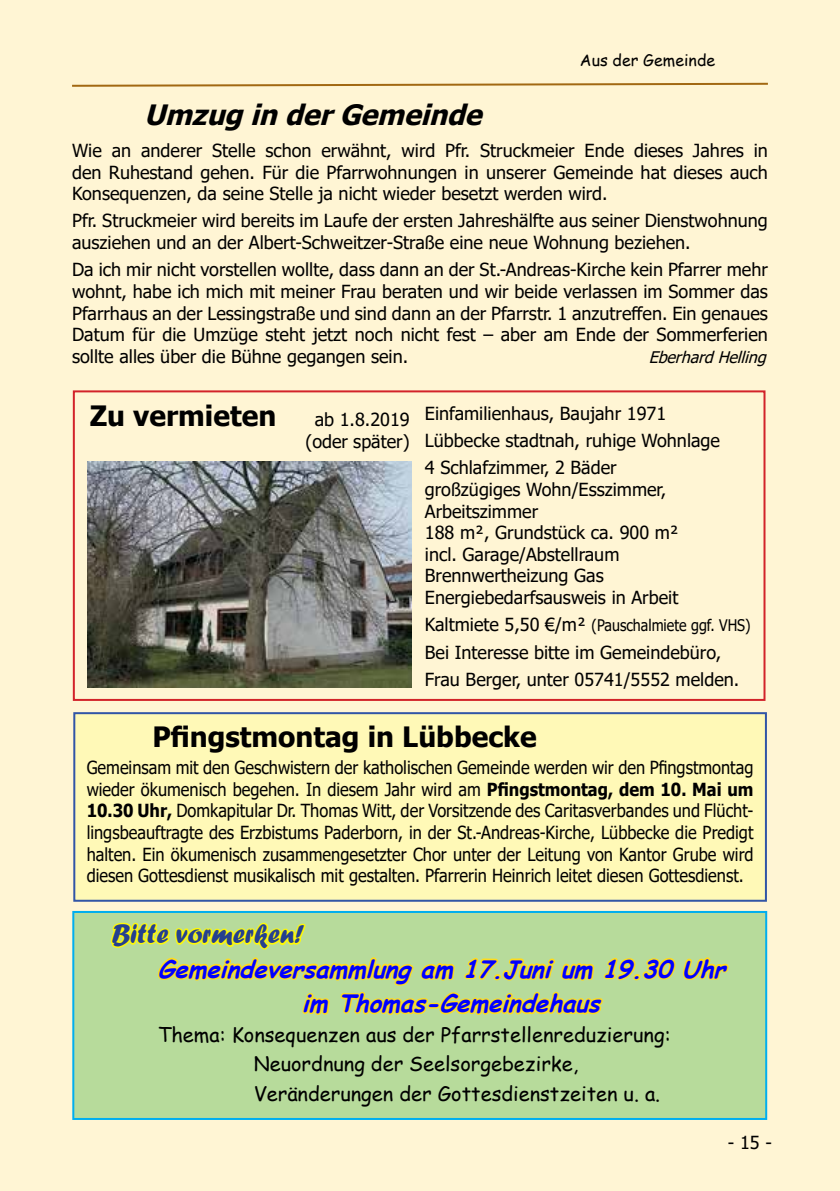
<style>
.page{position:relative;width:840px;height:1191px;background:#fff}
.page>*{position:absolute;margin:0;border:0;box-sizing:border-box;transform-origin:0 0}
.t1{font:700 28px "Tahoma";color:#000}
.t2{font:italic 700 28px "Tahoma";color:#000}
.t3{font:28px "Forte";color:#25408f}
.t4{font:italic 700 24px/34.4px "Comic Sans MS";color:#00f}
.t5{font:20px/29.6px "Comic Sans MS";color:#000}
.t6{font:18px/21.6px "Tahoma";color:#000}
.t7{font:18px/21.6px "Tahoma";color:#000;text-align:justify;scale:.91 1}
.t8{font:16px "Tahoma";color:#000;scale:.89 1}
.t9{font:italic 16px "Tahoma";color:#000}
.t10{font:16px "Comic Sans MS";color:#000}
.s1{font-size:18px}
.s2{font-weight:700}
</style>
<div class="page">
<div style="left:0;top:0;width:839px;height:1191px;background:#fff5d4"></div>
<svg style="left:72px;top:82px;width:696px;height:5px"></svg>
<img style="left:87px;top:461px;width:324px;height:226px">
<div style="left:73px;top:390px;width:692px;height:311px;border:2px solid #d2232a"></div>
<div style="left:74px;top:713px;width:691px;height:187px;background:#fff9b7"></div>
<div style="left:73px;top:712px;width:693px;height:189px;border:2px solid #3155a6"></div>
<div style="left:73px;top:912px;width:692px;height:207px;background:#b7db9b"></div>
<svg style="left:109px;top:898px;width:621px;height:117px"></svg>
<div style="left:72px;top:911px;width:694px;height:209px;border:2px solid #00aeef"></div>
<p class="t10" style="left:579px;top:48px;width:137px">Aus der Gemeinde</p>
<h1 class="t2" style="left:144px;top:95px;width:349px">UmzuginderGemeinde</h1>
<p class="t6" style="left:72px;top:141px;width:697px;text-align:justify">Wie an anderer Stelle schon erwähnt, wird Pfr. Struckmeier Ende dieses Jahres in den Ruhestand gehen. Für die Pfarrwohnungen in unserer Gemeinde hat dieses auch Konsequenzen, da seine Stelle ja nicht wieder besetzt werden wird.</p>
<p class="t6" style="left:72px;top:211px;width:697px">Pfr. Struckmeier wird bereits im Laufe der ersten Jahreshälfte aus seiner Dienstwohnung ausziehen und an der Albert-Schweitzer-Straße eine neue Wohnung beziehen.</p>
<p class="t6" style="left:72px;top:260px;width:697px;text-align:justify">Da ich mir nicht vorstellen wollte, dass dann an der St.-Andreas-Kirche kein Pfarrer mehr wohnt, habe ich mich mit meiner Frau beraten und wir beide verlassen im Sommer das Pfarrhaus an der Lessingstraße und sind dann an der Pfarrstr. 1 anzutreffen. Ein genaues Datum für die Umzüge steht jetzt noch nicht fest – aber am Ende der Sommerferien sollte alles über die Bühne gegangen sein.</p>
<p class="t9" style="left:648px;top:346px;width:125px">EberhardHelling</p>
<p class="t6" style="left:424px;top:401px;width:296px;line-height:27.2px">Einfamilienhaus, Baujahr 1971<br>Lübbecke stadtnah, ruhige Wohnlage<br>4 Schlafzimmer, 2 Bäder</p>
<p class="t6" style="left:424px;top:479px;width:255px">großzügiges Wohn/Esszimmer,<br>Arbeitszimmer<br>188 m², Grundstück ca. 900 m² incl. Garage/Abstellraum<br>Brennwertheizung Gas<br>Energiebedarfsausweis in Arbeit</p>
<p class="t8" style="left:424px;top:615px;width:367px"><span class="s1">Kaltmiete 5,50 €/m²</span> (Pauschalmiete ggf. VHS)</p>
<p class="t6" style="left:424px;top:639px;width:316px;line-height:27.2px">Bei Interesse bitte im Gemeindebüro,<br>Frau Berger, unter 05741/5552 melden.</p>
<h1 class="t1" style="left:90px;top:396px;width:188px">Zu vermieten</h1>
<p class="t6" style="left:305px;top:410px;width:106px;text-align:center">ab 1.8.2019 (oder später)</p>
<h1 class="t1" style="left:152px;top:717px;width:385px">Pfingstmontag in Lübbecke</h1>
<p class="t7" style="left:87px;top:758px;width:734px">Gemeinsam mit den Geschwistern der katholischen Gemeinde werden wir den Pfingstmontag wieder ökumenisch begehen. In diesem Jahr wird am <span class="s2">Pfingstmontag, dem 10. Mai um 10.30 Uhr,</span> Domkapitular Dr. Thomas Witt, der Vorsitzende des Caritasverbandes und Flücht&shy;lingsbeauftragte des Erzbistums Paderborn, in der St.-Andreas-Kirche, Lübbecke die Predigt halten. Ein ökumenisch zusammengesetzter Chor unter der Leitung von Kantor Grube wird diesen Gottesdienst musikalisch mit gestalten. Pfarrerin Heinrich leitet diesen Gottesdienst.</p>
<h1 class="t3" style="left:112px;top:917px;width:194px">Bitte vormerken!</h1>
<h2 class="t4" style="left:302px;top:950px;width:433px;text-indent:-144px">Gemeindeversammlungam 17.Junium 19.30Uhr im Thomas-Gemeindehaus</h2>
<p class="t5" style="left:253px;top:1019px;width:418px;text-indent:-96px">Thema: Konsequenzen aus der Pfarrstellenreduzierung:<br>Neuordnung der Seelsorgebezirke,<br>Veränderungen der Gottesdienstzeiten u. a.</p>
<p class="t6" style="left:727px;top:1133px;width:45px">- 15 -</p>
</div>
